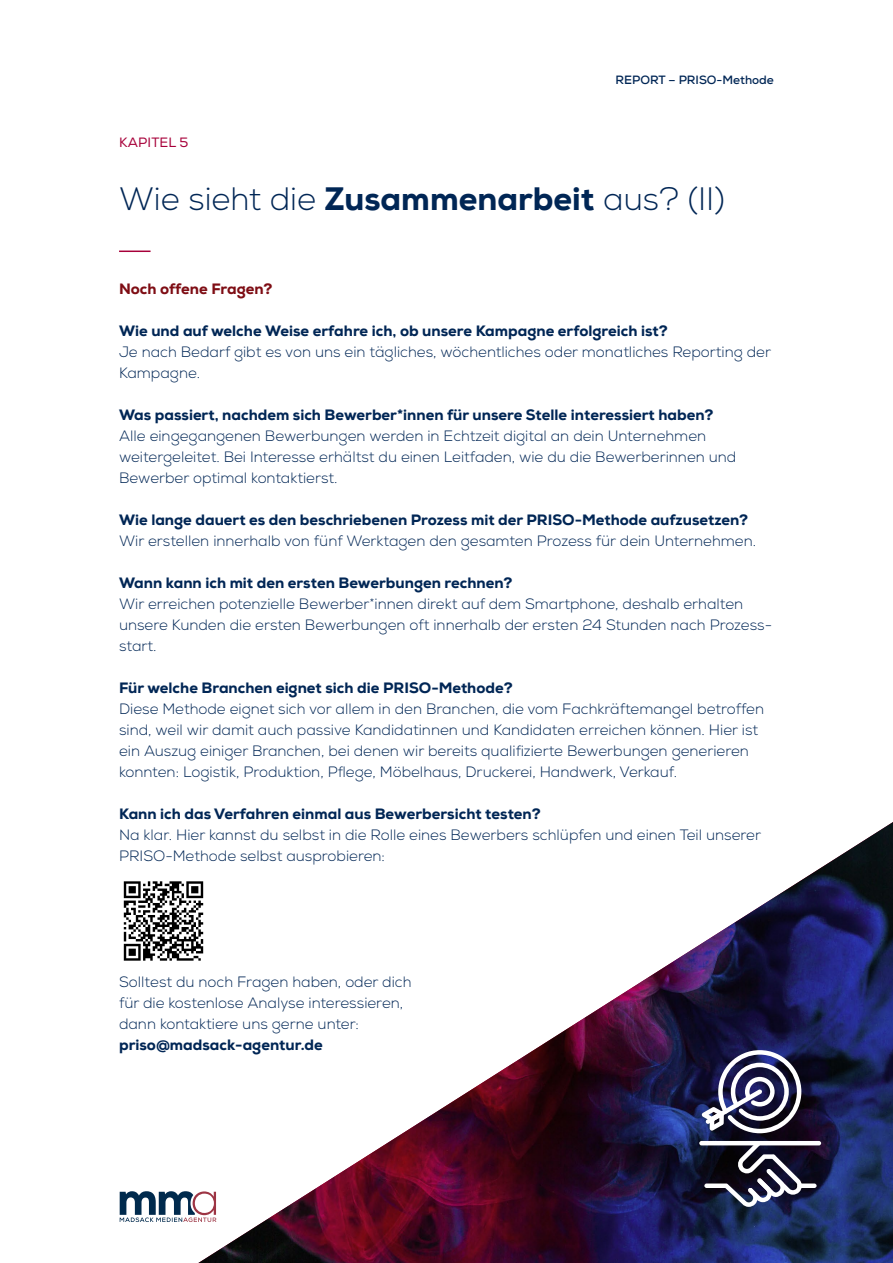
<style>
.page{position:relative;width:893px;height:1263px;background:#fff}
.page>*{position:absolute;margin:0;border:0;box-sizing:border-box;transform-origin:0 0}
.Head_1{font:300 32.4px "Nexa";color:#002655}
.Fließ_Nexa_Light{font:300 15px/21px "Nexa";color:#002655}
.Fließ_Nexa_Light-2{font:800 15px "Nexa";color:#7e0d14}
.Kapitel{font:13.5px "Nexa";letter-spacing:.01em;color:#a7003a}
.t1{font:700 12px "Nexa";color:#002655}
.s1{font-weight:800}
</style>
<div class="page">
<svg style="left:120px;top:1191px;width:78px;height:31px"></svg>
<hr style="left:119px;top:251px;width:32px;height:1px;background:#a7003a">
<img style="left:198px;top:822px;width:695px;height:441px">
<hr style="left:699px;top:1141px;width:122px;height:4px;background:#fff;border-radius:2px">
<svg style="left:704px;top:1145px;width:98px;height:62px"></svg>
<div style="left:797px;top:1183px;width:20px;height:5px;background:#fff;border-radius:2px"></div>
<svg style="left:702px;top:1050px;width:99px;height:83px"></svg>
<img style="left:123px;top:879px;width:84px;height:84px">
<p class="t1" style="left:615px;top:72px;width:160px">REPORT – PRISO-Methode</p>
<p class="Kapitel" style="left:119px;top:134px;width:71px">KAPITEL 5</p>
<p class="Head_1" style="left:119px;top:180px;width:607px">Wie sieht die <span class="s1">Zusammenarbeit</span> aus? (II)</p>
<p class="Fließ_Nexa_Light-2" style="left:119px;top:279px;width:155px">Noch offene Fragen?</p>
<p class="Fließ_Nexa_Light" style="left:119px;top:321px;width:654px"><span class="s1">Wie und auf welche Weise erfahre ich, ob unsere Kampagne erfolgreich ist?<br></span>Je nach Bedarf gibt es von uns ein tägliches, wöchentliches oder monatliches Reporting der<br>Kampagne.</p>
<p class="Fließ_Nexa_Light" style="left:119px;top:405px;width:619px"><span class="s1">Was passiert, nachdem sich Bewerber*innen für unsere Stelle interessiert haben?<br></span>Alle eingegangenen Bewerbungen werden in Echtzeit digital an dein Unternehmen weitergeleitet. Bei Interesse erhältst du einen Leitfaden, wie du die Bewerberinnen und Bewerber optimal kontaktierst.</p>
<p class="Fließ_Nexa_Light" style="left:119px;top:510px;width:639px"><span class="s1">Wie lange dauert es den beschriebenen Prozess mit der PRISO-Methode aufzusetzen?<br></span>Wir erstellen innerhalb von fünf Werktagen den gesamten Prozess für dein Unternehmen.</p>
<p class="Fließ_Nexa_Light" style="left:119px;top:573px;width:655px"><span class="s1">Wann kann ich mit den ersten Bewerbungen rechnen?<br></span>Wir erreichen potenzielle Bewerber*innen direkt auf dem Smartphone, deshalb erhalten unsere Kunden die ersten Bewerbungen oft innerhalb der ersten 24 Stunden nach Prozess&shy;start.</p>
<p class="Fließ_Nexa_Light" style="left:119px;top:678px;width:646px"><span class="s1">Für welche Branchen eignet sich die PRISO-Methode?<br></span>Diese Methode eignet sich vor allem in den Branchen, die vom Fachkräftemangel betroffen sind, weil wir damit auch passive Kandidatinnen und Kandidaten erreichen können. Hier ist ein Auszug einiger Branchen, bei denen wir bereits qualifizierte Bewerbungen generieren konnten: Logistik, Produktion, Pflege, Möbelhaus, Druckerei, Handwerk, Verkauf.</p>
<p class="Fließ_Nexa_Light" style="left:119px;top:804px;width:643px"><span class="s1">Kann ich das Verfahren einmal aus Bewerbersicht testen?<br></span>Na klar. Hier kannst du selbst in die Rolle eines Bewerbers schlüpfen und einen Teil unserer<br>PRISO-Methode selbst ausprobieren:</p>
<p class="Fließ_Nexa_Light" style="left:119px;top:972px;width:294px">Solltest du noch Fragen haben, oder dich für die kostenlose Analyse interessieren, dann kontaktiere uns gerne unter: <span class="s1">priso@madsack-agentur.de</span></p>
</div>
